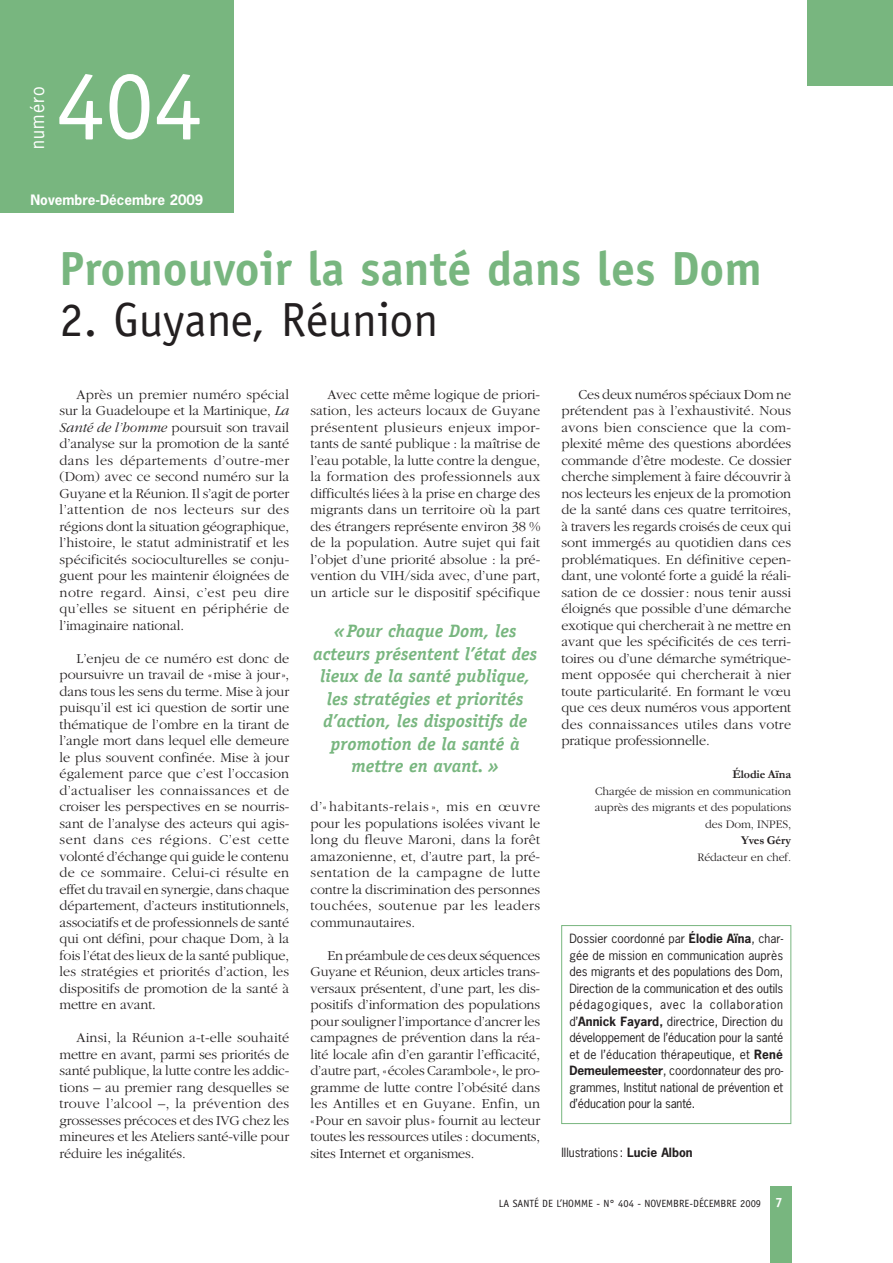
<style>
.page{position:relative;width:893px;height:1263px;background:#fff}
.page>*{position:absolute;margin:0;border:0;box-sizing:border-box;transform-origin:0 0}
.t1{font:97.5px "Officina Sans";color:#fff}
.t2{font:700 48px "Officina Sans";color:#78b67f}
.t3{font:48px "Officina Sans";color:#231f20}
.t4{font:italic 700 18px/22.5px "Officina Serif";color:#78b67f;text-align:center}
.t5{font:18px "News Gothic";letter-spacing:.065em;color:#fff}
.t6{font:300 14.25px/16.5px "Garamond";letter-spacing:-.005em;color:#231f20;text-align:justify}
.t7{font:700 13.5px "News Gothic";color:#fff}
.t8{font:12px/16.5px "News Gothic";letter-spacing:-.005em;color:#231f20;text-align:justify}
.t9{font:300 12px/16.5px "Garamond";letter-spacing:-.01em;color:#231f20;text-align:right}
.t10{font:700 12px "Garamond";letter-spacing:-.01em;color:#231f20}
.t11{font:10.5px "Officina Sans";color:#231f20}
.s1{font-style:italic}
.s2{font-weight:700}
.s3{font-weight:700;font-size:13.5px;color:#fff}
</style>
<div class="page">
<div style="left:0;top:0;width:234px;height:213px;background:#78b67f"></div>
<div style="left:770px;top:1186px;width:21px;height:77px;background:#78b67f"></div>
<div style="left:808px;top:0;width:85px;height:85px;background:#78b67f"></div>
<div style="left:561px;top:925px;width:230px;height:199px;border:1px solid #78b67f"></div>
<p class="t5" style="left:30px;top:149px;width:64px;rotate:-90deg">numéro</p>
<h1 class="t1" style="left:56px;top:68px;width:148px">404</h1>
<p class="t7" style="left:31px;top:195px;width:174px">Novembre-Décembre 2009</p>
<h2 class="t2" style="left:60px;top:250px;width:704px">Promouvoir la santé dans les Dom</h2>
<h2 class="t3" style="left:60px;top:301px;width:380px">2. Guyane, Réunion</h2>
<p class="t6" style="left:60px;top:387px;width:231px;text-indent:17px">Après un premier numéro spécial sur la Guadeloupe et la Martinique, <span class="s1">La Santé de l’homme</span> poursuit son travail d’analyse sur la promotion de la santé dans les départements d’outre-mer (Dom) avec ce second numéro sur la Guyane et la Réunion. Il s’agit de porter l’attention de nos lecteurs sur des régions dont la situation géographique, l’histoire, le statut administratif et les spécificités socioculturelles se conju&shy;guent pour les maintenir éloignées de notre regard. Ainsi, c’est peu dire qu’elles se situent en périphérie de l’imaginaire national.</p>
<p class="t6" style="left:60px;top:651px;width:231px;text-indent:17px">L’enjeu de ce numéro est donc de poursuivre un travail de « mise à jour », dans tous les sens du terme. Mise à jour puisqu’il est ici question de sortir une thématique de l’ombre en la tirant de l’angle mort dans lequel elle demeure le plus souvent confinée. Mise à jour également parce que c’est l’occasion d’actualiser les connaissances et de croiser les perspectives en se nourris&shy;sant de l’analyse des acteurs qui agis&shy;sent dans ces régions. C’est cette volonté d’échange qui guide le contenu de ce sommaire. Celui-ci résulte en effet du travail en synergie, dans chaque département, d’acteurs institutionnels, associatifs et de professionnels de santé qui ont défini, pour chaque Dom, à la fois l’état des lieux de la santé publique, les stratégies et priorités d’action, les dispositifs de promotion de la santé à mettre en avant.</p>
<p class="t6" style="left:60px;top:1030px;width:231px;text-indent:17px">Ainsi, la Réunion a-t-elle souhaité mettre en avant, parmi ses priorités de santé publique, la lutte contre les addic&shy;tions – au premier rang desquelles se trouve l’alcool –, la prévention des grossesses précoces et des IVG chez les mineures et les Ateliers santé-ville pour réduire les inégalités.</p>
<p class="t6" style="left:310px;top:387px;width:231px;text-indent:17px">Avec cette même logique de priori&shy;sation, les acteurs locaux de Guyane présentent plusieurs enjeux impor&shy;tants de santé publique : la maîtrise de l’eau potable, la lutte contre la dengue, la formation des professionnels aux difficultés liées à la prise en charge des migrants dans un territoire où la part des étrangers représente environ 38 % de la population. Autre sujet qui fait l’objet d’une priorité absolue : la pré&shy;vention du VIH/sida avec, d’une part, un article sur le dispositif spécifique</p>
<p class="t4" style="left:313px;top:621px;width:225px">« Pour chaque Dom, les acteurs présentent l’état des lieux de la santé publique, les stratégies et priorités d’action, les dispositifs de promotion de la santé à mettre en avant. »</p>
<p class="t6" style="left:310px;top:799px;width:231px">d’« habitants-relais », mis en œuvre pour les populations isolées vivant le long du fleuve Maroni, dans la forêt amazonienne, et, d’autre part, la pré&shy;sentation de la campagne de lutte contre la discrimination des personnes touchées, soutenue par les leaders communautaires.</p>
<p class="t6" style="left:310px;top:948px;width:231px;text-indent:17px">En préambule de ces deux séquences Guyane et Réunion, deux articles trans&shy;versaux présentent, d’une part, les dis&shy;positifs d’information des populations pour souligner l’importance d’ancrer les campagnes de prévention dans la réa&shy;lité locale afin d’en garantir l’efficacité, d’autre part, « écoles Carambole », le pro&shy;gramme de lutte contre l’obésité dans les Antilles et en Guyane. Enfin, un « Pour en savoir plus » fournit au lecteur toutes les ressources utiles : documents, sites Internet et organismes.</p>
<p class="t6" style="left:561px;top:387px;width:231px;text-indent:17px">Ces deux numéros spéciaux Dom ne prétendent pas à l’exhaustivité. Nous avons bien conscience que la com&shy;plexité même des questions abordées commande d’être modeste. Ce dossier cherche simplement à faire découvrir à nos lecteurs les enjeux de la promotion de la santé dans ces quatre territoires, à travers les regards croisés de ceux qui sont immergés au quotidien dans ces problématiques. En définitive cepen&shy;dant, une volonté forte a guidé la réali&shy;sation de ce dossier : nous tenir aussi éloignés que possible d’une démarche exotique qui chercherait à ne mettre en avant que les spécificités de ces terri&shy;toires ou d’une démarche symétrique&shy;ment opposée qui chercherait à nier toute particularité. En formant le vœu que ces deux numéros vous apportent des connaissances utiles dans votre pratique professionnelle.</p>
<p class="t10" style="left:732px;top:768px;width:60px">Élodie Aïna</p>
<p class="t9" style="left:595px;top:783px;width:198px">Chargée de mission en communication auprès des migrants et des populations des Dom, INPES,</p>
<p class="t10" style="left:741px;top:834px;width:51px">Yves Géry</p>
<p class="t9" style="left:697px;top:849px;width:95px">Rédacteur en chef.</p>
<p class="t8" style="left:569px;top:931px;width:215px">Dossier coordonné par <span class="s2">Élodie Aïna</span>, char&shy;gée de mission en communication auprès des migrants et des populations des Dom, Direction de la communication et des outils pédagogiques, avec la collaboration d’<span class="s2">Annick Fayard,</span> directrice, Direction du développement de l’éducation pour la santé et de l’éducation thérapeutique, et <span class="s2">René Demeulemeester</span>, coordonnateur des pro&shy;grammes, Institut national de prévention et d’éducation pour la santé.</p>
<p class="t8" style="left:561px;top:1145px;width:133px">Illustrations : <span class="s2">Lucie Albon</span></p>
<p class="t11" style="left:499px;top:1200px;width:285px">LA SANTÉ DE L’HOMME - N° 404 - NOVEMBRE-DÉCEMBRE 2009 <span class="s3">7</span></p>
</div>
